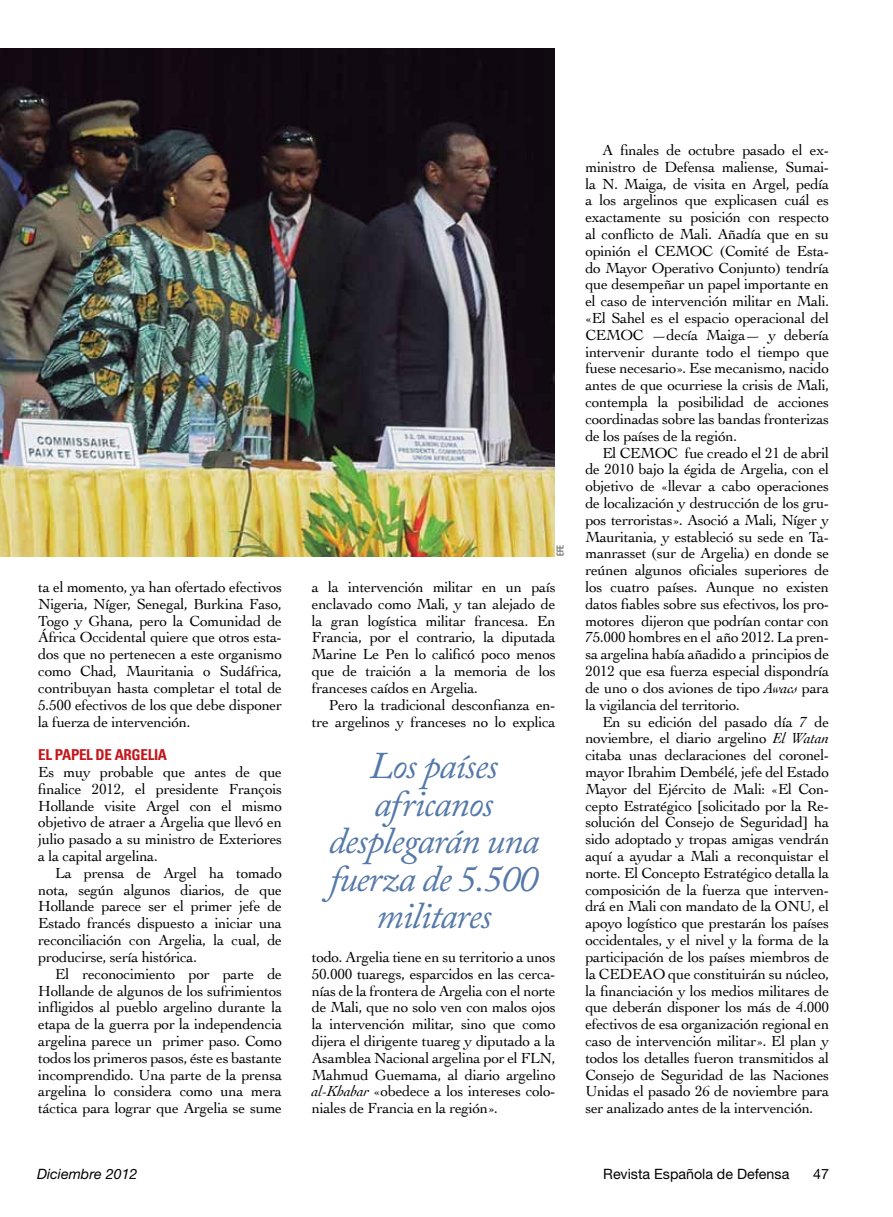
<style>
.page{position:relative;width:893px;height:1217px;background:#fff}
.page>*{position:absolute;margin:0;border:0;box-sizing:border-box;transform-origin:0 0}
.t1{font:italic 37.5px/37.5px "Adobe Caslon Pro";letter-spacing:-.03em;color:#5579a8;text-align:center}
.t2{font:15.3px/16.8px "Cochin";letter-spacing:-.02em;color:#000;text-align:justify}
.t3{font:700 condensed 15px "Univers";letter-spacing:-.02em;color:#c4161c}
.t4{font:14.25px "Helvetica Neue";color:#000}
.t5{font:italic 14.25px "Helvetica Neue";color:#000}
.t6{font:300 condensed 9px "Univers";color:#000}
.s1{font-style:italic}
</style>
<div class="page">
<img style="left:0;top:49px;width:555px;height:507px">
<p class="t2" style="left:38px;top:578px;width:245px">ta el momento, ya han ofertado efectivos Nigeria, Níger, Senegal, Burkina Faso, Togo y Ghana, pero la Comunidad de África Occidental quiere que otros esta&shy;dos que no pertenecen a este organismo como Chad, Mauritania o Sudáfrica, contribuyan hasta completar el total de 5.500 efectivos de los que debe disponer la fuerza de intervención.</p>
<p class="t3" style="left:38px;top:745px;width:130px">EL PAPEL DE ARGELIA</p>
<p class="t2" style="left:38px;top:762px;width:245px">Es muy probable que antes de que finalice 2012, el presidente François Hollande visite Argel con el mismo objetivo de atraer a Argelia que llevó en julio pasado a su ministro de Exteriores a la capital argelina.</p>
<p class="t2" style="left:38px;top:863px;width:245px;text-indent:17px">La prensa de Argel ha tomado nota, según algunos diarios, de que Hollande parece ser el primer jefe de Estado francés dispuesto a iniciar una reconciliación con Argelia, la cual, de producirse, sería histórica.</p>
<p class="t2" style="left:38px;top:964px;width:245px;text-indent:17px">El reconocimiento por parte de Hollande de algunos de los sufrimientos infligidos al pueblo argelino durante la etapa de la guerra por la independencia argelina parece un primer paso. Como todos los primeros pasos, éste es bastante incomprendido. Una parte de la prensa argelina lo considera como una mera táctica para lograr que Argelia se sume</p>
<p class="t6" style="left:555px;top:556px;width:13px;rotate:-90deg">EFE</p>
<p class="t2" style="left:312px;top:578px;width:245px">a la intervención militar en un país enclavado como Mali, y tan alejado de la gran logística militar francesa. En Francia, por el contrario, la diputada Marine Le Pen lo calificó poco menos que de traición a la memoria de los franceses caídos en Argelia.</p>
<p class="t2" style="left:312px;top:695px;width:245px;text-align:right">Pero la tradicional desconfianza en&shy;tre argelinos y franceses no lo explica</p>
<h1 class="t1" style="left:328px;top:746px;width:212px">Los países africanos desplegarán una fuerza de 5.500 militares</h1>
<p class="t2" style="left:312px;top:947px;width:245px">todo. Argelia tiene en su territorio a unos 50.000 tuaregs, esparcidos en las cerca&shy;nías de la frontera de Argelia con el norte de Mali, que no solo ven con malos ojos la intervención militar, sino que como dijera el dirigente tuareg y diputado a la Asamblea Nacional argelina por el FLN, Mahmud Guemama, al diario argelino <span class="s1">al-Khabar</span> «obedece a los intereses colo&shy;niales de Francia en la región».</p>
<p class="t2" style="left:585px;top:141px;width:245px;text-indent:17px">A finales de octubre pasado el ex&shy;ministro de Defensa maliense, Sumai&shy;la N. Maiga, de visita en Argel, pedía a los argelinos que explicasen cuál es exactamente su posición con respecto al conflicto de Mali. Añadía que en su opinión el CEMOC (Comité de Esta&shy;do Mayor Operativo Conjunto) tendría que desempeñar un papel importante en el caso de intervención militar en Mali. «El Sahel es el espacio operacional del CEMOC —decía Maiga— y debería intervenir durante todo el tiempo que fuese necesario». Ese mecanismo, nacido antes de que ocurriese la crisis de Mali, contempla la posibilidad de acciones coordinadas sobre las bandas fronterizas de los países de la región.</p>
<p class="t2" style="left:585px;top:443px;width:245px;text-indent:17px">El CEMOC fue creado el 21 de abril de 2010 bajo la égida de Argelia, con el objetivo de «llevar a cabo operaciones de localización y destrucción de los gru&shy;pos terroristas». Asoció a Mali, Níger y Mauritania, y estableció su sede en Ta&shy;manrasset (sur de Argelia) en donde se reúnen algunos oficiales superiores de los cuatro países. Aunque no existen datos fiables sobre sus efectivos, los pro&shy;motores dijeron que podrían contar con 75.000 hombres en el año 2012. La pren&shy;sa argelina había añadido a principios de 2012 que esa fuerza especial dispondría de uno o dos aviones de tipo <span class="s1">Awacs</span> para la vigilancia del territorio.</p>
<p class="t2" style="left:585px;top:712px;width:245px;text-indent:17px">En su edición del pasado día 7 de noviembre, el diario argelino <span class="s1">El Watan </span>citaba unas declaraciones del coronel&shy;mayor Ibrahim Dembélé, jefe del Estado Mayor del Ejército de Mali: «El Con&shy;cepto Estratégico [solicitado por la Re&shy;solución del Consejo de Seguridad] ha sido adoptado y tropas amigas vendrán aquí a ayudar a Mali a reconquistar el norte. El Concepto Estratégico detalla la composición de la fuerza que interven&shy;drá en Mali con mandato de la ONU, el apoyo logístico que prestarán los países occidentales, y el nivel y la forma de la participación de los países miembros de la CEDEAO que constituirán su núcleo, la financiación y los medios militares de que deberán disponer los más de 4.000 efectivos de esa organización regional en caso de intervención militar». El plan y todos los detalles fueron transmitidos al Consejo de Seguridad de las Naciones Unidas el pasado 26 de noviembre para ser analizado antes de la intervención.</p>
<p class="t5" style="left:37px;top:1164px;width:102px">Diciembre 2012</p>
<p class="t4" style="left:603px;top:1164px;width:188px">Revista Española de Defensa</p>
<p class="t4" style="left:813px;top:1164px;width:17px">47</p>
</div>
